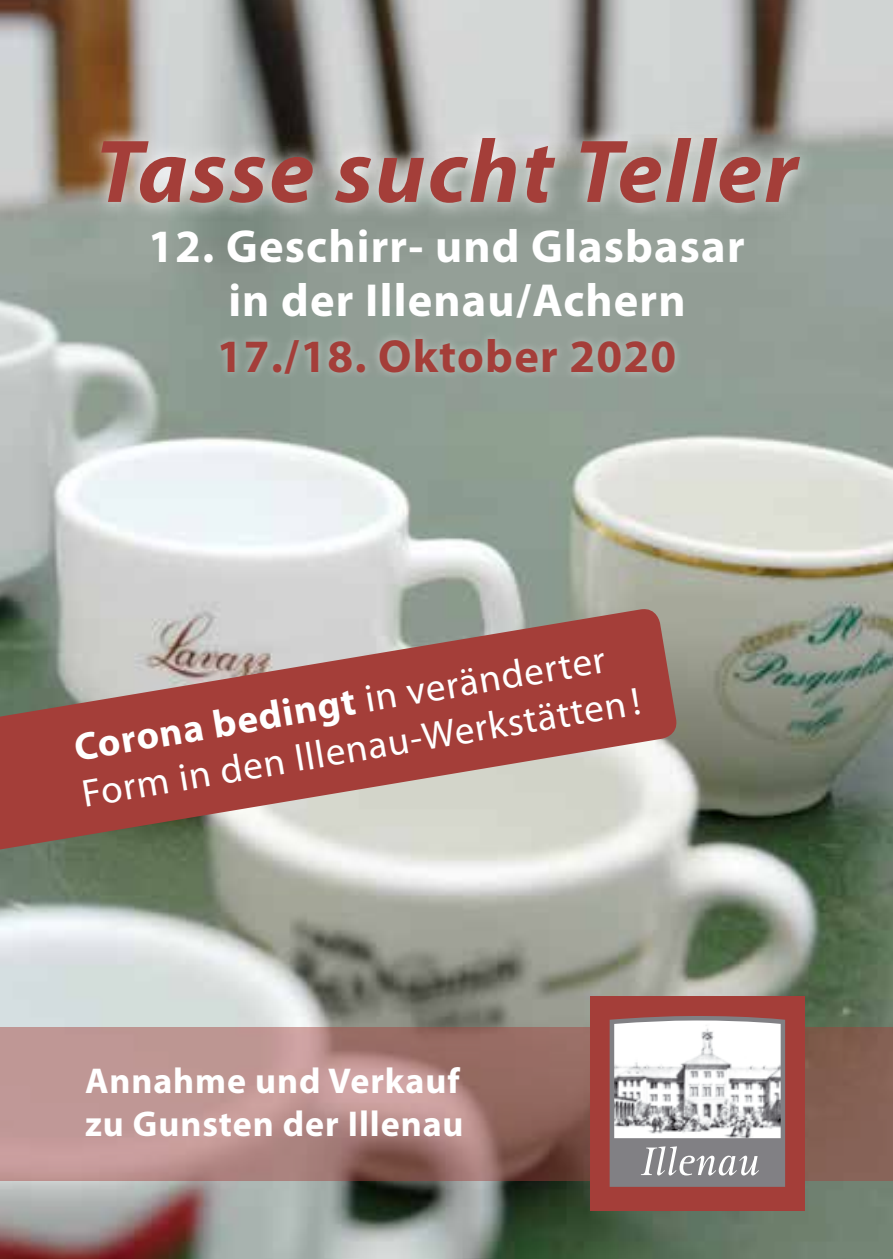
<style>
.page{position:relative;width:893px;height:1259px;background:#fff}
.page>*{position:absolute;margin:0;border:0;box-sizing:border-box;transform-origin:0 0}
.t1{font:italic 700 90px "Myriad Pro";letter-spacing:.025em;color:#a43e39}
.t2{font:700 46.5px/54px "Myriad Pro";letter-spacing:.025em;color:#fff;text-align:center}
.t3{font:700 46.5px "Myriad Pro";letter-spacing:.025em;color:#a43e39}
.t4{font:39px/45.6px "Myriad Pro";color:#fff}
.t5{font:700 36px/43.2px "Myriad Pro";letter-spacing:.025em;color:#fff}
.s1{font-weight:700}
</style>
<div class="page">
<img style="left:0;top:0;width:893px;height:1259px">
<svg style="left:0;top:1027px;width:893px;height:153px;background:#a9807b"></svg>
<svg style="left:84px;top:121px;width:733px;height:100px;background:#b1b3ae"></svg>
<div style="left:213px;top:330px;width:471px;height:52px;background:#fff;opacity:.45"></div>
<div style="left:590px;top:996px;width:214px;height:215px;background:#a43e39"></div>
<svg style="left:610px;top:1016px;width:175px;height:170px;background:#8d8a8d"></svg>
<img style="left:614px;top:1020px;width:167px;height:118px">
<svg style="left:0;top:606px;width:679px;height:257px;background:#af7e76"></svg>
<h1 class="t1" style="left:95px;top:113px;width:704px">Tasse sucht Teller</h1>
<p class="t2" style="left:148px;top:217px;width:598px">12. Geschirr- und Glasbasar in der Illenau/Achern</p>
<p class="t3" style="left:217px;top:326px;width:461px">17./18. Oktober 2020</p>
<p class="t4" style="left:71px;top:723px;width:567px;rotate:-9deg"><span class="s1">Corona bedingt</span> in veränderter<br>Form in den Illenau-Werkstätten !</p>
<p class="t5" style="left:85px;top:1058px;width:380px">Annahme und Verkauf zu Gunsten der Illenau</p>
</div>
